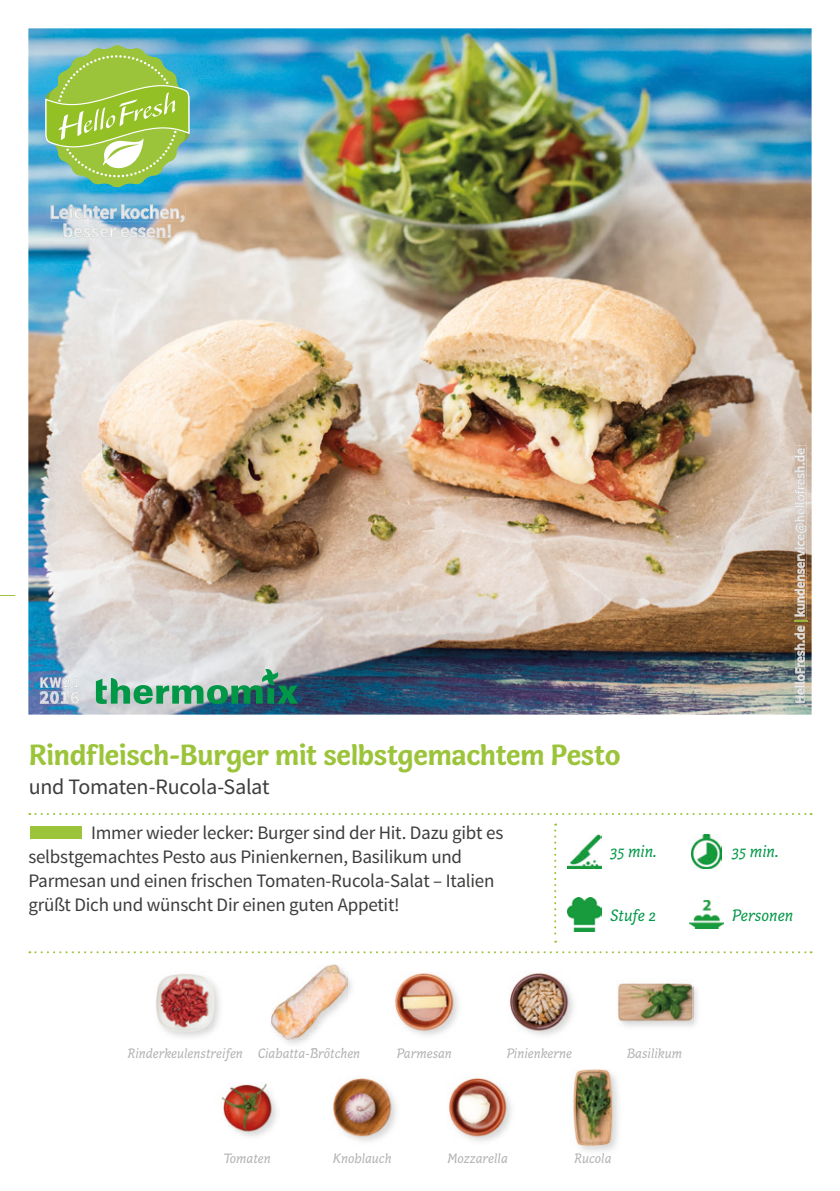
<style>
.page{position:relative;width:840px;height:1191px;background:#fff}
.page>*{position:absolute;margin:0;border:0;box-sizing:border-box;transform-origin:0 0}
.t1{font:700 30px "Capucine Basic";letter-spacing:-.015em;color:#9bc43a}
.t2{font:22px "Source Sans Pro";letter-spacing:-.02em;color:#3d3d3c}
.t3{font:19px/24px "Source Sans Pro";letter-spacing:-.01em;color:#3d3d3c}
.t4{font:italic 17px "Capucine Basic";color:#009847}
.t5{font:italic 14px "Capucine Basic";color:#b2b2b2}
</style>
<div class="page">
<img style="left:28px;top:28px;width:783px;height:686px">
<svg style="left:0;top:595px;width:15px;height:1px"></svg>
<svg style="left:29px;top:813px;width:782px;height:2px"></svg>
<svg style="left:554px;top:823px;width:2px;height:119px"></svg>
<svg style="left:29px;top:951px;width:782px;height:2px"></svg>
<img style="left:567px;top:834px;width:34px;height:34px">
<img style="left:567px;top:897px;width:34px;height:34px">
<img style="left:691px;top:834px;width:30px;height:34px">
<img style="left:689px;top:900px;width:34px;height:29px">
<div style="left:30px;top:826px;width:52px;height:12px;background:#9bc43a"></div>
<img style="left:333px;top:1078px;width:63px;height:63px">
<img style="left:221px;top:1083px;width:56px;height:54px">
<img style="left:577px;top:1145px;width:39px;height:6px">
<img style="left:573px;top:1069px;width:45px;height:76px">
<img style="left:448px;top:1078px;width:63px;height:63px">
<img style="left:509px;top:973px;width:64px;height:63px">
<img style="left:395px;top:973px;width:63px;height:63px">
<img style="left:277px;top:975px;width:75px;height:73px">
<img style="left:271px;top:964px;width:76px;height:76px">
<img style="left:156px;top:973px;width:64px;height:64px">
<img style="left:692px;top:985px;width:5px;height:41px">
<img style="left:617px;top:983px;width:75px;height:44px">
<img style="left:51px;top:204px;width:131px;height:1px">
<img style="left:51px;top:205px;width:134px;height:17px">
<img style="left:51px;top:205px;width:128px;height:14px">
<img style="left:63px;top:223px;width:108px;height:15px">
<img style="left:64px;top:224px;width:107px;height:14px">
<svg style="left:45px;top:45px;width:144px;height:143px;background:#93c570"></svg>
<svg style="left:96px;top:669px;width:202px;height:35px;background:#7cb29c"></svg>
<img style="left:40px;top:677px;width:39px;height:10px">
<img style="left:41px;top:678px;width:38px;height:9px">
<img style="left:40px;top:703px;width:39px;height:1px">
<img style="left:40px;top:691px;width:39px;height:12px">
<img style="left:794px;top:625px;width:10px;height:78px">
<img style="left:794px;top:663px;width:10px;height:19px">
<img style="left:794px;top:626px;width:10px;height:37px">
<svg style="left:794px;top:621px;width:13px;height:1px"></svg>
<img style="left:805px;top:455px;width:1px;height:161px">
<img style="left:794px;top:445px;width:11px;height:174px">
<img style="left:794px;top:448px;width:10px;height:37px">
<h1 class="t1" style="left:29px;top:731px;width:593px">Rindfleisch-Burger mit selbstgemachtem Pesto</h1>
<p class="t2" style="left:29px;top:772px;width:242px">und Tomaten-Rucola-Salat</p>
<p class="t3" style="left:28px;top:820px;width:476px;text-indent:63px">Immer wieder lecker: Burger sind der Hit. Dazu gibt es selbstgemachtes Pesto aus Pinienkernen, Basilikum und Parmesan und einen frischen Tomaten-Rucola-Salat – Italien grüßt Dich und wünscht Dir einen guten Appetit!</p>
<p class="t4" style="left:609px;top:839px;width:49px">35 min.</p>
<p class="t4" style="left:731px;top:839px;width:49px">35 min.</p>
<p class="t4" style="left:609px;top:903px;width:47px">Stufe 2</p>
<p class="t4" style="left:731px;top:903px;width:63px">Personen</p>
<p class="t5" style="left:128px;top:1042px;width:234px">Rinderkeulenstreifen Ciabatta-Brötchen</p>
<p class="t5" style="left:396px;top:1042px;width:57px">Parmesan</p>
<p class="t5" style="left:506px;top:1042px;width:67px">Pinienkerne</p>
<p class="t5" style="left:626px;top:1042px;width:57px">Basilikum</p>
<p class="t5" style="left:223px;top:1148px;width:49px">Tomaten</p>
<p class="t5" style="left:333px;top:1148px;width:60px">Knoblauch</p>
<p class="t5" style="left:447px;top:1148px;width:62px">Mozzarella</p>
<p class="t5" style="left:573px;top:1148px;width:39px">Rucola</p>
</div>
